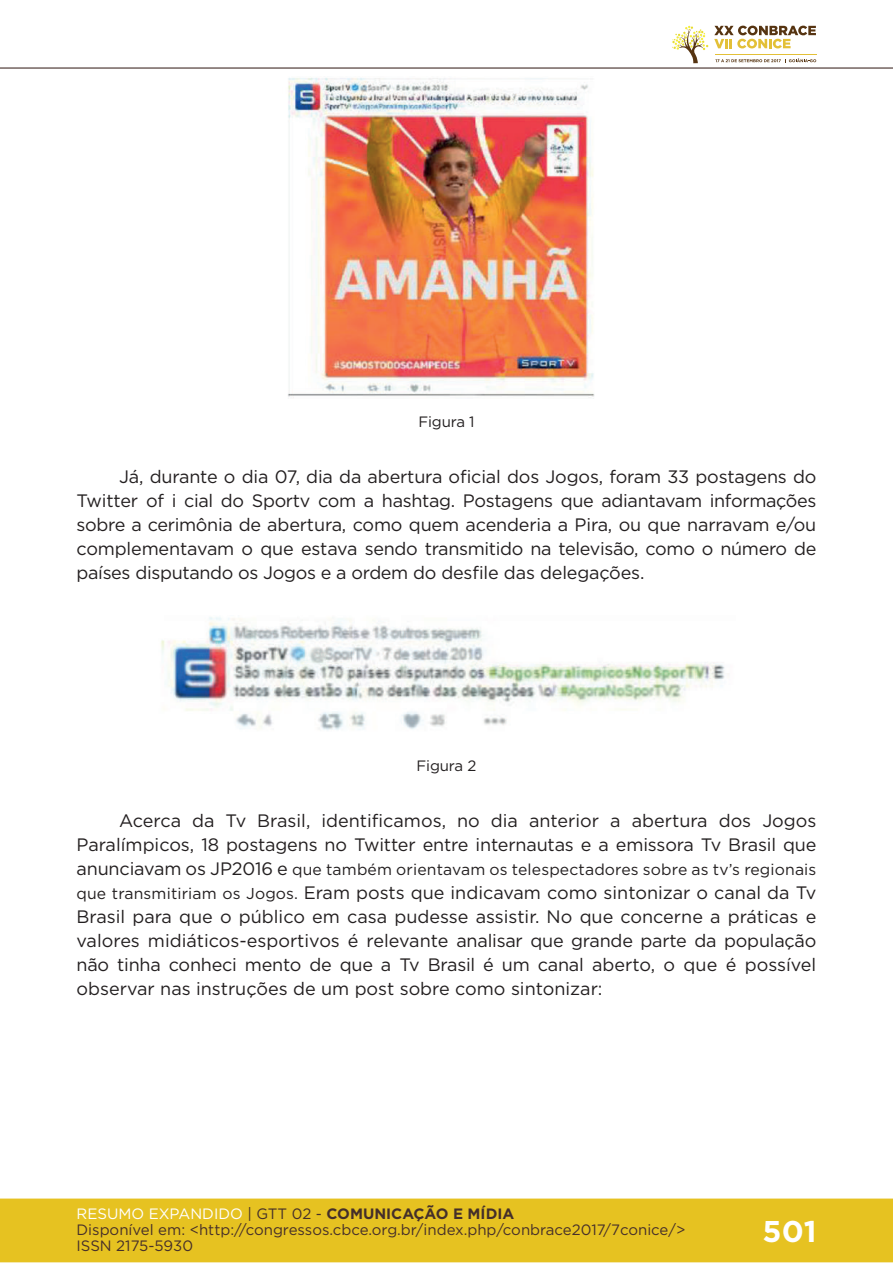
<style>
.page{position:relative;width:893px;height:1263px;background:#fff}
.page>*{position:absolute;margin:0;border:0;box-sizing:border-box;transform-origin:0 0}
.t1{font:700 30px "Gotham";color:#fff}
.t2{font:18px/24px "Gotham";letter-spacing:-.01em;color:#231f20;text-align:justify}
.t3{font:15.75px "Gotham";letter-spacing:.01em;color:#231f20}
.t4{font:15px/16px "Gotham";color:#462f2a}
.t5{font:15px "Gotham";letter-spacing:-.01em;color:#231f20}
.s1{font-size:18px}
.s2{font-size:15.75px}
.s3{color:#fff}
.s4{color:#442f2a}
.s5{font-weight:700;color:#442f2a}
</style>
<div class="page">
<div style="left:0;top:1198px;width:893px;height:64px;background:#e6c221;border:2px solid #e6c221"></div>
<hr style="left:0;top:67px;width:893px;height:2px;background:#442f2a">
<svg style="left:672px;top:26px;width:144px;height:37px"></svg>
<img style="left:288px;top:78px;width:306px;height:321px">
<img style="left:161px;top:617px;width:564px;height:114px">
<p class="t5" style="left:418px;top:412px;width:58px">Figura 1</p>
<p class="t2" style="left:77px;top:465px;width:741px;text-indent:43px">Já, durante o dia 07, dia da abertura oficial dos Jogos, foram 33 postagens do Twitter of i cial do Sportv com a hashtag. Postagens que adiantavam informações sobre a cerimônia de abertura, como quem acenderia a Pira, ou que narravam e/ou complementavam o que estava sendo transmitido na televisão, como o número de países disputando os Jogos e a ordem do desfile das delegações.</p>
<p class="t5" style="left:417px;top:756px;width:61px">Figura 2</p>
<p class="t2" style="left:77px;top:809px;width:741px;text-align:right">Acerca da Tv Brasil, identificamos, no dia anterior a abertura dos Jogos<br>Paralímpicos, 18 postagens no Twitter entre internautas e a emissora Tv Brasil que</p>
<p class="t3" style="left:77px;top:860px;width:741px"><span class="s1">anunciavam os JP2016 e</span> que também orientavam os telespectadores sobre as tv’s regionais</p>
<p class="t2" style="left:77px;top:881px;width:741px"><span class="s2">que transmitiriam os Jogos.</span> Eram posts que indicavam como sintonizar o canal da Tv Brasil para que o público em casa pudesse assistir. No que concerne a práticas e valores midiáticos-esportivos é relevante analisar que grande parte da população não tinha conheci mento de que a Tv Brasil é um canal aberto, o que é possível observar nas instruções de um post sobre como sintonizar:</p>
<p class="t4" style="left:77px;top:1205px;width:610px"><span class="s3">RESUMO EXPANDIDO</span> <span class="s4">| GTT 02 -</span> <span class="s5">COMUNICAÇÃO E MÍDIA<br></span>Disponível em: &lt;http://congressos.cbce.org.br/index.php/conbrace2017/7conice/&gt;<br>ISSN 2175-5930</p>
<h1 class="t1" style="left:763px;top:1212px;width:55px">501</h1>
</div>
